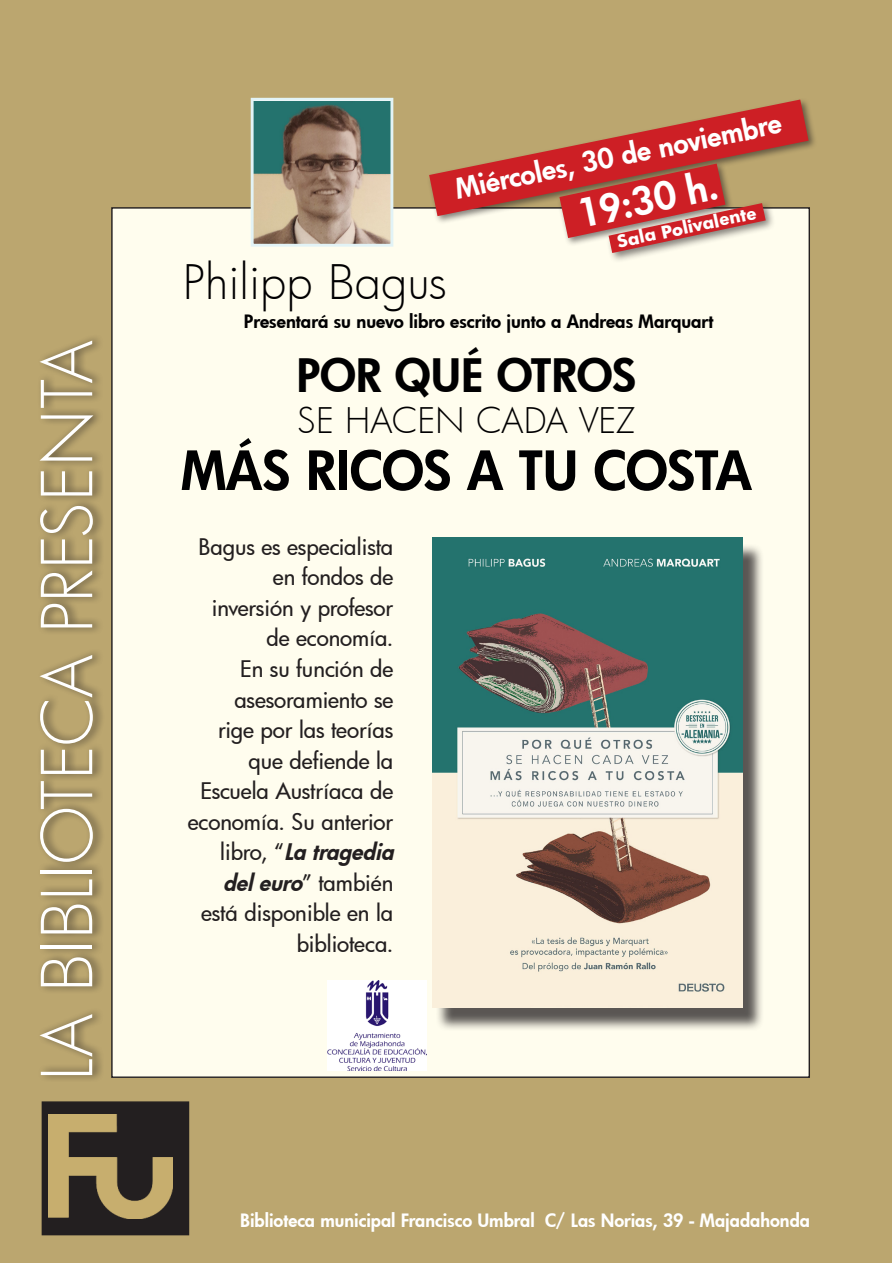
<style>
.page{position:relative;width:893px;height:1263px;background:#fff}
.page>*{position:absolute;margin:0;border:0;box-sizing:border-box;transform-origin:0 0}
.t1{font:300 68.1px "Futura";color:#fff}
.t2{font:800 52.5px "Futura";color:#000001}
.t3{font:300 46.5px "Futura";color:#000001}
.t4{font:800 45px "Futura";letter-spacing:-.005em;color:#000001}
.t5{font:800 38.4px "Futura";color:#fff}
.t6{font:300 34.5px "Futura";color:#000001}
.t7{font:800 27.75px "Futura";color:#fff}
.t8{font:500 22.35px/30.5px "Futura";letter-spacing:-.005em;color:#231f20;text-align:right}
.t9{font:800 18px "Futura";color:#fff}
.t10{font:800 18px "Futura";color:#000001}
.t11{font:700 16.95px "Futura";color:#fff}
.s1{font-weight:800;font-style:italic}
</style>
<div class="page">
<div style="left:0;top:0;width:891px;height:1263px;background:#bba66f"></div>
<div style="left:112px;top:208px;width:697px;height:869px;background:#fffdee"></div>
<div style="left:42px;top:1101px;width:147px;height:134px;background:#231f20"></div>
<img style="left:49px;top:1114px;width:123px;height:105px">
<div style="left:36px;top:334px;width:69px;height:749px;background:#231f20;opacity:.75"></div>
<img style="left:255px;top:102px;width:134px;height:141px">
<div style="left:251px;top:98px;width:142px;height:149px;border:3px solid #e2f3f6"></div>
<div style="left:427px;top:97px;width:391px;height:128px;background:#231f20;opacity:.56"></div>
<div style="left:606px;top:200px;width:170px;height:63px;background:#231f20;opacity:.56"></div>
<svg style="left:429px;top:100px;width:380px;height:153px"></svg>
<img style="left:327px;top:981px;width:99px;height:89px">
<div style="left:435px;top:543px;width:329px;height:488px;background:#231f20;opacity:.75"></div>
<img style="left:433px;top:538px;width:310px;height:469px">
<p class="t1" style="left:21px;top:1081px;width:742px;rotate:-90deg">LA BIBLIOTECA PRESENTA</p>
<p class="t7" style="left:452px;top:172px;width:333px;rotate:-12deg">Miércoles, 30 de noviembre</p>
<p class="t5" style="left:573px;top:189px;width:144px;rotate:-12deg">19:30 h.</p>
<p class="t11" style="left:615px;top:230px;width:143px;rotate:-12deg">Sala Polivalente</p>
<p class="t3" style="left:183px;top:250px;width:266px">Philipp Bagus</p>
<p class="t10" style="left:244px;top:309px;width:471px">Presentará su nuevo libro escrito junto a Andreas Marquart</p>
<p class="t4" style="left:297px;top:345px;width:341px">POR QUÉ OTROS</p>
<p class="t6" style="left:297px;top:397px;width:340px">SE HACEN CADA VEZ</p>
<p class="t2" style="left:181px;top:435px;width:572px">MÁS RICOS A TU COSTA</p>
<p class="t8" style="left:188px;top:531px;width:213px">Bagus es especialista en fondos de<br>inversión y profesor<br>de economía.<br>En su función de asesoramiento se<br>rige por las teorías que defiende la<br>Escuela Austríaca de economía. Su anterior l i b r o , “ <span class="s1">La tragedia deleuro</span>” también está disponible en la biblioteca.</p>
<p class="t9" style="left:240px;top:1208px;width:571px">Biblioteca municipal Francisco Umbral C/ Las Norias, 39 - Majadahonda</p>
</div>
